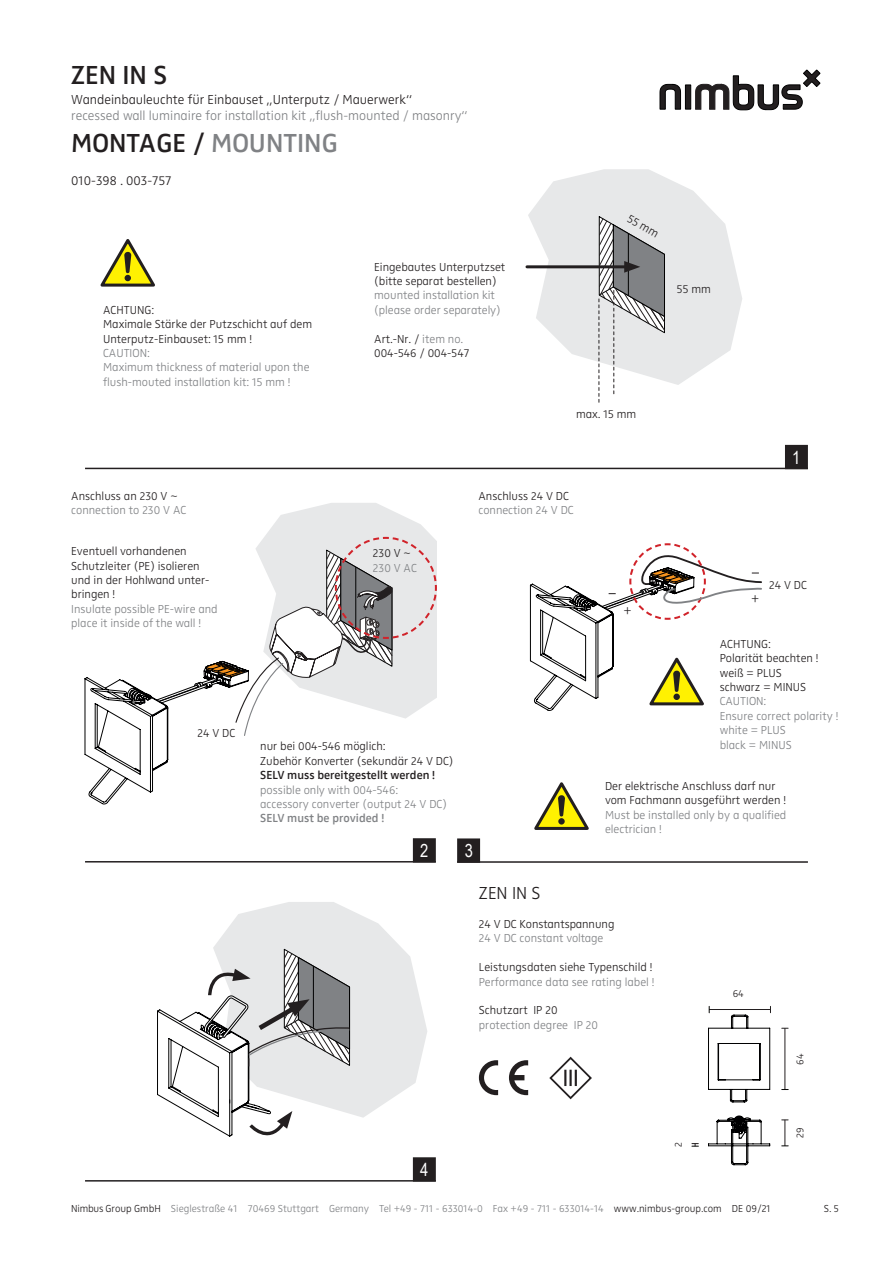
<style>
.page{position:relative;width:893px;height:1263px;background:#fff}
.page>*{position:absolute;margin:0;border:0;box-sizing:border-box;transform-origin:0 0}
.t1{font:700 38.25px "Helvetica";color:#231f20}
.Zwo_Semi_Bold_LF_18{font:27px "Zwo Semi Bold LF Plain Alt";color:#231f20}
.Zwo_Light_LF_12_pt_1{font:18px "Zwo Light LF Plain Alt";color:#231f20}
.Arial_12_pt_narrow_w{font:18px "Arial Narrow";color:#fff}
.Zwo_Light_LF_9_pt{font:13.5px/16.2px "Zwo Light LF Plain Alt";color:#808285}
.Zwo_Light_LF_9_pt-2{font:13.5px "Zwo Light LF Plain Alt";color:#231f20}
.t2{font:13.5px "Helvetica";color:#231f20}
.Zwo_Light_LF_8_pt_9{font:12px/14.4px "Zwo Light LF Plain Alt";color:#231f20}
.Zwo_Light_LF_8_pt_9-2{font:12px/14.4px "Zwo Light LF Plain Alt";color:#808285}
.Zwo_Light_LF_8_pt_GR{font:12px "Zwo Light LF Plain Alt";color:#808285}
.Zwo_Light_LF_8_pt{font:12px "Zwo Light LF Plain Alt";color:#231f20}
.Zwo_Light_LF_8_pt_8{font:12px "Zwo Light LF Plain Alt";color:#808285}
.Zwo_Light_LF_8_pt_9-3{font:600 12px "Zwo Offc";color:#808285}
.t3{font:10.5px "Zwo Light LF Plain Alt";color:#808285}
.Zwo_Light_LF_7_pt_8{font:10.5px "Zwo Light LF Plain Alt";color:#231f20}
.s1{color:#231f20}
.s2{color:#808285}
.s3{font-family:"Zwo Offc";font-weight:600;color:#231f20}
</style>
<div class="page">
<svg style="left:660px;top:70px;width:160px;height:40px"></svg>
<div style="left:786px;top:446px;width:21px;height:22px;background:#231f20"></div>
<div style="left:785px;top:445px;width:23px;height:24px;border:2px solid #231f20"></div>
<hr style="left:85px;top:468px;width:723px;height:1px;background:#231f20">
<svg style="left:528px;top:169px;width:214px;height:216px;fill:#e7e8e9"></svg>
<div style="left:414px;top:839px;width:21px;height:23px;background:#231f20"></div>
<div style="left:413px;top:838px;width:23px;height:24px;border:2px solid #231f20"></div>
<hr style="left:85px;top:861px;width:351px;height:1px;background:#231f20">
<hr style="left:457px;top:861px;width:351px;height:2px;background:#231f20">
<div style="left:458px;top:839px;width:21px;height:23px;background:#231f20"></div>
<div style="left:457px;top:838px;width:23px;height:25px;border:2px solid #231f20"></div>
<svg style="left:534px;top:782px;width:55px;height:48px"></svg>
<svg style="left:133px;top:902px;width:303px;height:280px"></svg>
<div style="left:414px;top:1158px;width:21px;height:23px;background:#231f20"></div>
<div style="left:413px;top:1157px;width:23px;height:24px;border:2px solid #231f20"></div>
<hr style="left:85px;top:1180px;width:351px;height:1px;background:#231f20">
<svg style="left:479px;top:1060px;width:19px;height:35px"></svg>
<svg style="left:509px;top:1060px;width:19px;height:35px"></svg>
<svg style="left:549px;top:1056px;width:43px;height:44px"></svg>
<hr style="left:785px;top:1028px;width:1px;height:61px;background:#231f20">
<svg style="left:782px;top:1120px;width:6px;height:26px"></svg>
<svg style="left:692px;top:1143px;width:6px;height:4px"></svg>
<svg style="left:157px;top:948px;width:194px;height:196px"></svg>
<svg style="left:708px;top:1006px;width:63px;height:159px"></svg>
<svg style="left:529px;top:543px;width:233px;height:168px"></svg>
<svg style="left:84px;top:503px;width:353px;height:302px"></svg>
<hr style="left:527px;top:265px;width:103px;height:3px;background:#231f20">
<svg style="left:598px;top:216px;width:67px;height:186px"></svg>
<svg style="left:100px;top:239px;width:55px;height:48px"></svg>
<p class="Zwo_Semi_Bold_LF_18" style="left:71px;top:59px;width:97px">ZEN IN S</p>
<p class="Zwo_Light_LF_9_pt" style="left:71px;top:91px;width:398px"><span class="s1">Wandeinbauleuchte für Einbauset „Unterputz / Mauerwerk“<br></span>recessed wall luminaire for installation kit „flush-mounted / masonry“</p>
<p class="Zwo_Semi_Bold_LF_18" style="left:71px;top:127px;width:268px">MONTAGE / <span class="s2">MOUNTING</span></p>
<p class="Zwo_Light_LF_9_pt-2" style="left:71px;top:172px;width:102px">010-398 . 003-757</p>
<p class="Zwo_Light_LF_8_pt_9" style="left:103px;top:302px;width:211px">ACHTUNG:<br>Maximale Stärke der Putzschicht auf dem<br>Unterputz-Einbauset: 15 mm !</p>
<p class="Zwo_Light_LF_8_pt_9-2" style="left:103px;top:346px;width:48px">CAUTION:</p>
<p class="Zwo_Light_LF_8_pt_9-2" style="left:103px;top:360px;width:208px">Maximum thickness of material upon the flush-mouted installation kit: 15 mm !</p>
<p class="t1" style="left:295px;top:351px;width:12px">/</p>
<p class="Zwo_Light_LF_8_pt" style="left:71px;top:489px;width:108px">Anschluss an 230 V ~</p>
<p class="Zwo_Light_LF_8_pt_GR" style="left:71px;top:503px;width:117px">connection to 230 V AC</p>
<p class="Zwo_Light_LF_8_pt_9" style="left:71px;top:544px;width:140px">Eventuell vorhandenen<br>Schutzleiter (PE) isolieren und in der Hohlwand unter&shy;bringen !</p>
<p class="Zwo_Light_LF_8_pt_9-2" style="left:71px;top:601px;width:148px">Insulate possible PE-wire and place it inside of the wall !</p>
<p class="t2" style="left:125px;top:546px;width:59px">ZEN IN S</p>
<p class="Zwo_Light_LF_8_pt_9" style="left:374px;top:259px;width:133px">Eingebautes Unterputzset (bitte separat bestellen)</p>
<p class="Zwo_Light_LF_8_pt_9-2" style="left:374px;top:288px;width:128px">mounted installation kit (please order separately)</p>
<p class="Zwo_Light_LF_8_pt_9" style="left:374px;top:331px;width:97px">Art.-Nr. / <span class="s2">item no.<br></span>004-546 / 004-547</p>
<p class="Zwo_Light_LF_8_pt_9" style="left:632px;top:211px;width:36px;rotate:30deg">55 mm</p>
<p class="Zwo_Light_LF_8_pt_9" style="left:677px;top:282px;width:36px">55 mm</p>
<p class="Zwo_Light_LF_8_pt_9" style="left:576px;top:406px;width:62px">max. 15 mm</p>
<p class="Zwo_Light_LF_8_pt_9-2" style="left:373px;top:546px;width:46px"><span class="s1">230 V ~<br></span>230 V AC</p>
<p class="Zwo_Light_LF_8_pt" style="left:478px;top:489px;width:92px">Anschluss 24 V DC</p>
<p class="Zwo_Light_LF_8_pt_GR" style="left:478px;top:503px;width:97px">connection 24 V DC</p>
<p class="Zwo_Light_LF_9_pt-2" style="left:624px;top:603px;width:10px">+</p>
<p class="Arial_12_pt_narrow_w" style="left:792px;top:444px;width:10px">1</p>
<p class="Zwo_Light_LF_9_pt-2" style="left:751px;top:591px;width:10px">+</p>
<p class="Zwo_Light_LF_8_pt_9" style="left:769px;top:578px;width:39px">24 V DC</p>
<p class="Zwo_Light_LF_8_pt_9" style="left:197px;top:726px;width:39px">24 V DC</p>
<p class="Zwo_Light_LF_8_pt_9-2" style="left:260px;top:739px;width:195px"><span class="s1">nur bei 004-546 möglich:<br>Zubehör Konverter (sekundär 24 V DC)<br></span><span class="s3">SELV muss bereitgestellt werden ! </span>possible only with 004-546:<br>accessory converter (output 24 V DC)</p>
<p class="Zwo_Light_LF_8_pt_9-3" style="left:260px;top:811px;width:125px">SELV must be provided !</p>
<p class="Arial_12_pt_narrow_w" style="left:420px;top:838px;width:10px">2</p>
<p class="Arial_12_pt_narrow_w" style="left:465px;top:838px;width:10px">3</p>
<p class="Zwo_Light_LF_8_pt_9" style="left:720px;top:636px;width:100px">ACHTUNG:<br>Polarität beachten ! weiß = PLUS schwarz = MINUS</p>
<p class="Zwo_Light_LF_8_pt_9-2" style="left:720px;top:694px;width:120px">CAUTION:<br>Ensure correct polarity ! white = PLUS<br>black = MINUS</p>
<p class="Zwo_Light_LF_8_pt_9" style="left:605px;top:778px;width:183px">Der elektrische Anschluss darf nur vom Fachmann ausgeführt werden !</p>
<p class="Zwo_Light_LF_8_pt_9-2" style="left:605px;top:807px;width:183px">Must be installed only by a qualified electrician !</p>
<p class="Arial_12_pt_narrow_w" style="left:420px;top:1157px;width:10px">4</p>
<p class="Zwo_Light_LF_12_pt_1" style="left:479px;top:882px;width:63px">ZEN IN S</p>
<p class="Zwo_Light_LF_8_pt_9" style="left:479px;top:917px;width:137px">24 V DC Konstantspannung<br><span class="s2">24 V DC constant voltage</span></p>
<p class="Zwo_Light_LF_8_pt_9" style="left:479px;top:960px;width:177px">Leistungsdaten siehe Typenschild !<br><span class="s2">Performance data see rating label !</span></p>
<p class="Zwo_Light_LF_8_pt_9" style="left:479px;top:1003px;width:80px">Schutzart IP 20</p>
<p class="Zwo_Light_LF_8_pt_8" style="left:479px;top:1018px;width:121px">protection degree IP 20</p>
<p class="Zwo_Light_LF_7_pt_8" style="left:672px;top:1147px;width:6px;rotate:-90deg">2</p>
<p class="Zwo_Light_LF_7_pt_8" style="left:733px;top:987px;width:13px">64</p>
<p class="Zwo_Light_LF_7_pt_8" style="left:794px;top:1065px;width:13px;rotate:-90deg">64</p>
<p class="Zwo_Light_LF_7_pt_8" style="left:794px;top:1138px;width:12px;rotate:-90deg">29</p>
<p class="t3" style="left:71px;top:1203px;width:701px"><span class="s1">Nimbus Group GmbH</span> Sieglestraße 41 70469 Stuttgart Germany Tel +49 - 711 - 633014-0 Fax +49 - 711 - 633014-14 <span class="s1">www.nimbus-group.com DE 09/21</span></p>
<p class="Zwo_Light_LF_7_pt_8" style="left:824px;top:1203px;width:17px">S. 5</p>
</div>
